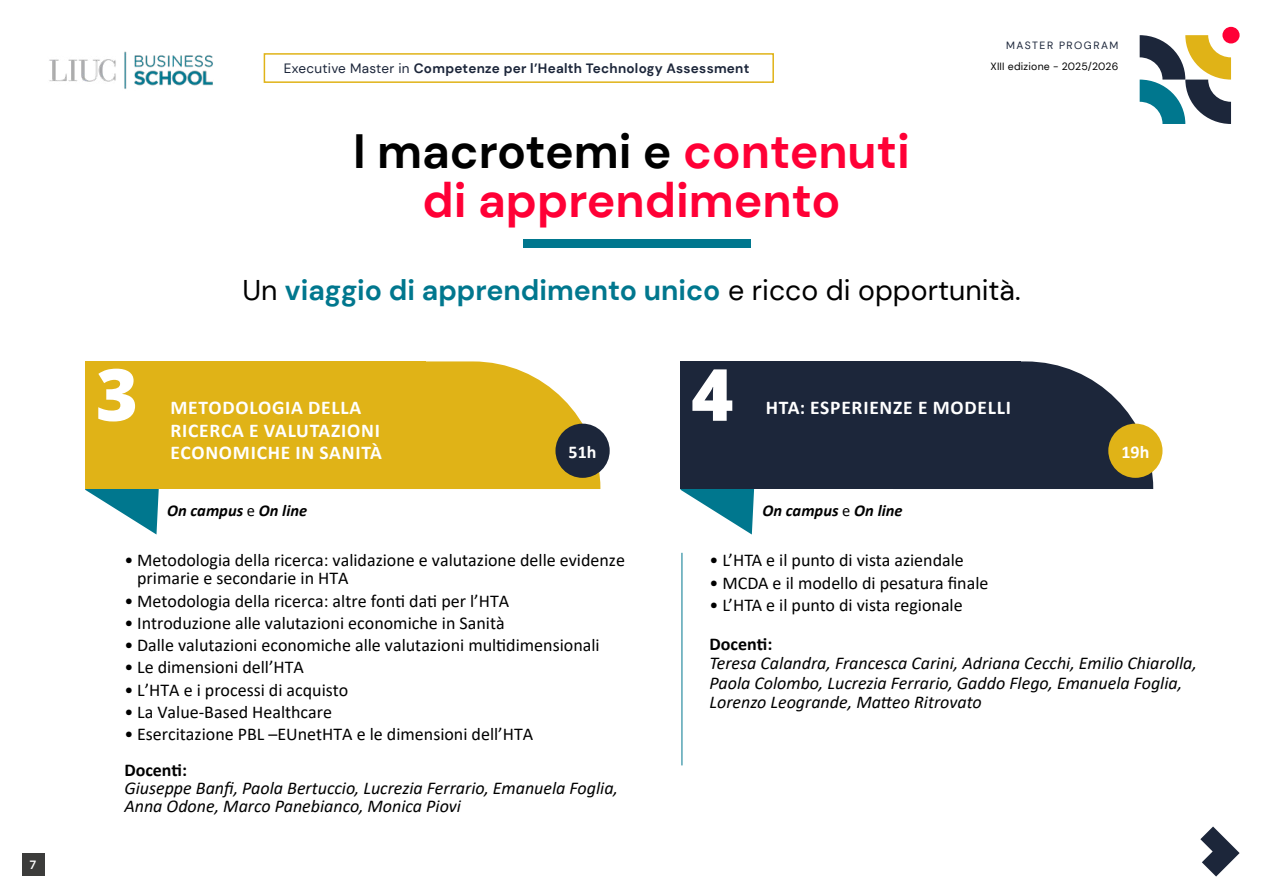
<style>
.page{position:relative;width:1263px;height:893px;background:#fff}
.page>*{position:absolute;margin:0;border:0;box-sizing:border-box;transform-origin:0 0}
.t1{font:800 72px "Open Sans";color:#fff}
.t2{font:700 48px/49.5px "DM Sans";color:#ff0036;text-align:center}
.t3{font:700 28.5px "DM Sans";color:#00778e}
.t4{font:700 19.5px/22.5px "Calibri";letter-spacing:.04em;color:#fff}
.t5{font:18px/18px "Calibri";color:#000}
.t6{font:italic 18px/19.5px "Calibri";color:#000}
.t7{font:700 18px "Calibri";color:#000}
.t8{font:700 18px "Calibri";color:#fff}
.t9{font:italic 700 16.5px "Calibri";color:#000}
.t10{font:700 13.5px "DM Sans";letter-spacing:.02em;color:#1c263a}
.t11{font:700 11.7px "Lato";color:#fff}
.t12{font:10.5px "DM Sans";letter-spacing:.02em;color:#000}
.t13{font:10.5px "DM Sans";letter-spacing:.14em;color:#1c263a}
.s1{font-weight:400}
.s2{color:#000}
.s3{font-weight:400;color:#000}
.s4{font-weight:400;font-style:normal}
</style>
<div class="page">
<div style="left:22px;top:853px;width:22px;height:22px;background:#3c3c3b"></div>
<svg style="left:680px;top:489px;width:74px;height:45px"></svg>
<div style="left:680px;top:361px;width:340px;height:128px;background:#1c263a"></div>
<svg style="left:1020px;top:361px;width:133px;height:128px"></svg>
<div style="left:1108px;top:424px;width:54px;height:54px;background:#e0b317;border-radius:50%"></div>
<svg style="left:85px;top:489px;width:74px;height:45px"></svg>
<div style="left:85px;top:361px;width:340px;height:128px;background:#e0b317"></div>
<svg style="left:425px;top:361px;width:175px;height:128px;background:#e4be39"></svg>
<div style="left:555px;top:424px;width:55px;height:54px;background:#1c263a;border-radius:50%"></div>
<hr style="left:681px;top:553px;width:1px;height:212px;background:#00778e">
<div style="left:523px;top:239px;width:227px;height:9px;background:#00778e"></div>
<svg style="left:1200px;top:826px;width:39px;height:50px"></svg>
<img style="left:49px;top:51px;width:164px;height:38px">
<svg style="left:1140px;top:35px;width:91px;height:89px"></svg>
<div style="left:1222px;top:27px;width:17px;height:16px;background:#ff0036;border-radius:50%"></div>
<div style="left:264px;top:53px;width:510px;height:30px;border:2px solid #e0b317"></div>
<p class="t11" style="left:30px;top:858px;width:8px">7</p>
<p class="t10" style="left:284px;top:59px;width:467px"><span class="s1">Executive Master in</span> Competenze per l’Health Technology Assessment</p>
<h2 class="t2" style="left:353px;top:126px;width:558px"><span class="s2">I macrotemi e</span> contenuti di apprendimento</h2>
<p class="t13" style="left:1006px;top:39px;width:114px">MASTER PROGRAM</p>
<p class="t12" style="left:990px;top:60px;width:129px">XIII edizione - 2025/2026</p>
<h3 class="t3" style="left:242px;top:273px;width:780px"><span class="s3">Un</span> viaggio di apprendimento unico <span class="s3">e ricco di opportunità.</span></h3>
<h1 class="t1" style="left:96px;top:340px;width:44px">3</h1>
<h1 class="t1" style="left:691px;top:340px;width:44px">4</h1>
<p class="t4" style="left:170px;top:396px;width:213px">METODOLOGIA DELLA<br>RICERCA E VALUTAZIONI<br>ECONOMICHE IN SANITÀ</p>
<p class="t4" style="left:766px;top:396px;width:247px">HTA: ESPERIENZE E MODELLI</p>
<p class="t8" style="left:569px;top:439px;width:29px">51h</p>
<p class="t9" style="left:167px;top:498px;width:142px">On campus <span class="s4">e</span> On line</p>
<p class="t9" style="left:762px;top:498px;width:142px">On campus <span class="s4">e</span> On line</p>
<p class="t8" style="left:1121px;top:439px;width:29px">19h</p>
<p class="t5" style="left:137px;top:551px;width:489px;text-indent:-13px">• Metodologia della ricerca: validazione e valutazione delle evidenze primarie e secondarie in HTA</p>
<p class="t5" style="left:124px;top:591px;width:386px">• Metodologia della ricerca: altre fonti dati per l’HTA</p>
<p class="t5" style="left:124px;top:613px;width:382px">• Introduzione alle valutazioni economiche in Sanità</p>
<p class="t5" style="left:124px;top:636px;width:477px">• Dalle valutazioni economiche alle valutazioni multidimensionali</p>
<p class="t5" style="left:124px;top:658px;width:181px">• Le dimensioni dell’HTA</p>
<p class="t5" style="left:124px;top:680px;width:226px">• L’HTA e i processi di acquisto</p>
<p class="t5" style="left:124px;top:702px;width:209px">• La Value-Based Healthcare</p>
<p class="t5" style="left:124px;top:725px;width:410px">• Esercitazione PBL –EUnetHTA e le dimensioni dell’HTA</p>
<p class="t7" style="left:124px;top:757px;width:64px">Docenti:</p>
<p class="t6" style="left:124px;top:778px;width:495px;line-height:18px">Giuseppe Banfi, Paola Bertuccio, Lucrezia Ferrario, Emanuela Foglia,<br>Anna Odone, Marco Panebianco, Monica Piovi</p>
<p class="t5" style="left:710px;top:551px;width:256px">• L’HTA e il punto di vista aziendale</p>
<p class="t5" style="left:710px;top:573px;width:280px">• MCDA e il modello di pesatura finale</p>
<p class="t5" style="left:710px;top:595px;width:255px">• L’HTA e il punto di vista regionale</p>
<p class="t7" style="left:710px;top:631px;width:64px">Docenti:</p>
<p class="t6" style="left:710px;top:653px;width:489px">Teresa Calandra, Francesca Carini, Adriana Cecchi, Emilio Chiarolla,<br>Paola Colombo, Lucrezia Ferrario, Gaddo Flego, Emanuela Foglia,<br>Lorenzo Leogrande, Matteo Ritrovato</p>
</div>
